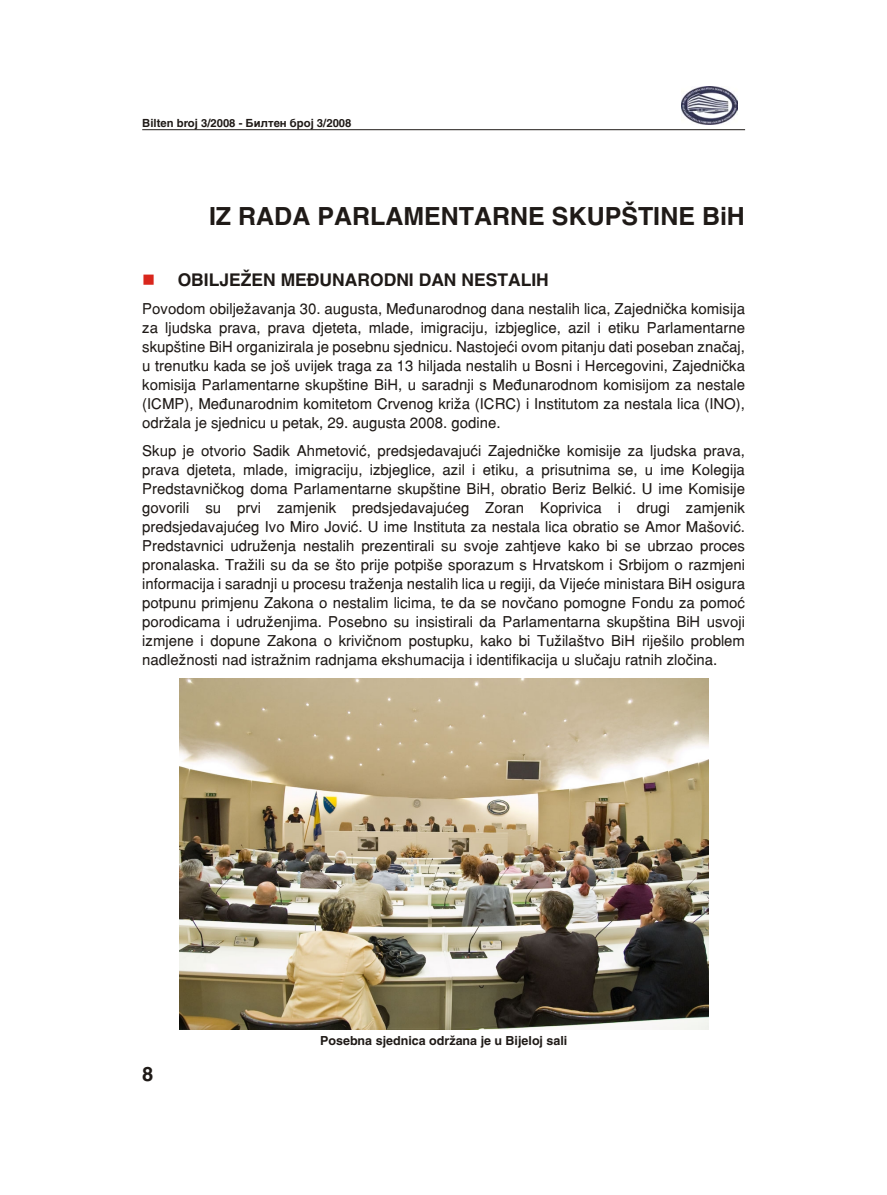
<style>
.page{position:relative;width:887px;height:1195px;background:#fff}
.page>*{position:absolute;margin:0;border:0;box-sizing:border-box;transform-origin:0 0}
.t1{font:700 25px "H Sans";color:#1f1a17}
.t2{font:700 20px "H Sans";color:#1f1a17}
.t3{font:700 17.5px "H Sans";color:#1f1a17}
.t4{font:15px/19px "Switzerland BH";color:#1f1a17;text-align:justify}
.t5{font:700 12.5px "H Sans";color:#1f1a17}
.t6{font:700 11.25px "H Sans";color:#1f1a17}
.s1{font-family:"C Helv"}
.s2{color:#d9261c}
</style>
<div class="page">
<hr style="left:142px;top:129px;width:602px;height:1px;background:#1f1a17">
<img style="left:681px;top:86px;width:55px;height:38px">
<img style="left:179px;top:678px;width:528px;height:351px">
<p class="t6" style="left:142px;top:118px;width:210px">Bilten broj 3/2008 - <span class="s1">Bilten broj 3/2008</span></p>
<h1 class="t1" style="left:209px;top:205px;width:537px">IZ RADA PARLAMENTARNE SKUP[TINE BiH</h1>
<p class="t3" style="left:142px;top:273px;width:408px"><span class="s2">■</span> OBILJE@EN ME\UNARODNI DAN NESTALIH</p>
<p class="t4" style="left:142px;top:301px;width:604px">Povodom obilje`avanja 30. augusta, Me|unarodnog dana nestalih lica, Zajedni~ka komisija za ljudska prava, prava djeteta, mlade, imigraciju, izbjeglice, azil i etiku Parlamentarne skup{tine BiH organizirala je posebnu sjednicu. Nastoje}i ovom pitanju dati poseban zna~aj, u trenutku kada se jo{ uvijek traga za 13 hiljada nestalih u Bosni i Hercegovini, Zajedni~ka komisija Parlamentarne skup{tine BiH, u saradnji s Me|unarodnom komisijom za nestale (ICMP), Me|unarodnim komitetom Crvenog kri`a (ICRC) i Institutom za nestala lica (INO), odr`ala je sjednicu u petak, 29. augusta 2008. godine.</p>
<p class="t4" style="left:142px;top:443px;width:604px">Skup je otvorio Sadik Ahmetovi}, predsjedavaju}i Zajedni~ke komisije za ljudska prava, prava djeteta, mlade, imigraciju, izbjeglice, azil i etiku, a prisutnima se, u ime Kolegija Predstavni~kog doma Parlamentarne skup{tine BiH, obratio Beriz Belki}. U ime Komisije govorili su prvi zamjenik predsjedavaju}eg Zoran Koprivica i drugi zamjenik predsjedavaju}eg Ivo Miro Jovi}. U ime Instituta za nestala lica obratio se Amor Ma{ovi}.<br>Predstavnici udru`enja nestalih prezentirali su svoje zahtjeve kako bi se ubrzao proces pronalaska. Tra`ili su da se {to prije potpi{e sporazum s Hrvatskom i Srbijom o razmjeni informacija i saradnji u procesu tra`enja nestalih lica u regiji, da Vije}e ministara BiH osigura potpunu primjenu Zakona o nestalim licima, te da se nov~ano pomogne Fondu za pomo} porodicama i udru`enjima. Posebno su insistirali da Parlamentarna skup{tina BiH usvoji izmjene i dopune Zakona o krivi~nom postupku, kako bi Tu`ila{tvo BiH rije{ilo prob lem nadle`nosti nad istra`nim radnjama ekshumacija i identifikacija u slu~aju ratnih zlo~ina.</p>
<h2 class="t2" style="left:142px;top:1066px;width:13px">8</h2>
<p class="t5" style="left:320px;top:1036px;width:249px">Posebna sjednica odr`ana je u Bijeloj sali</p>
</div>
